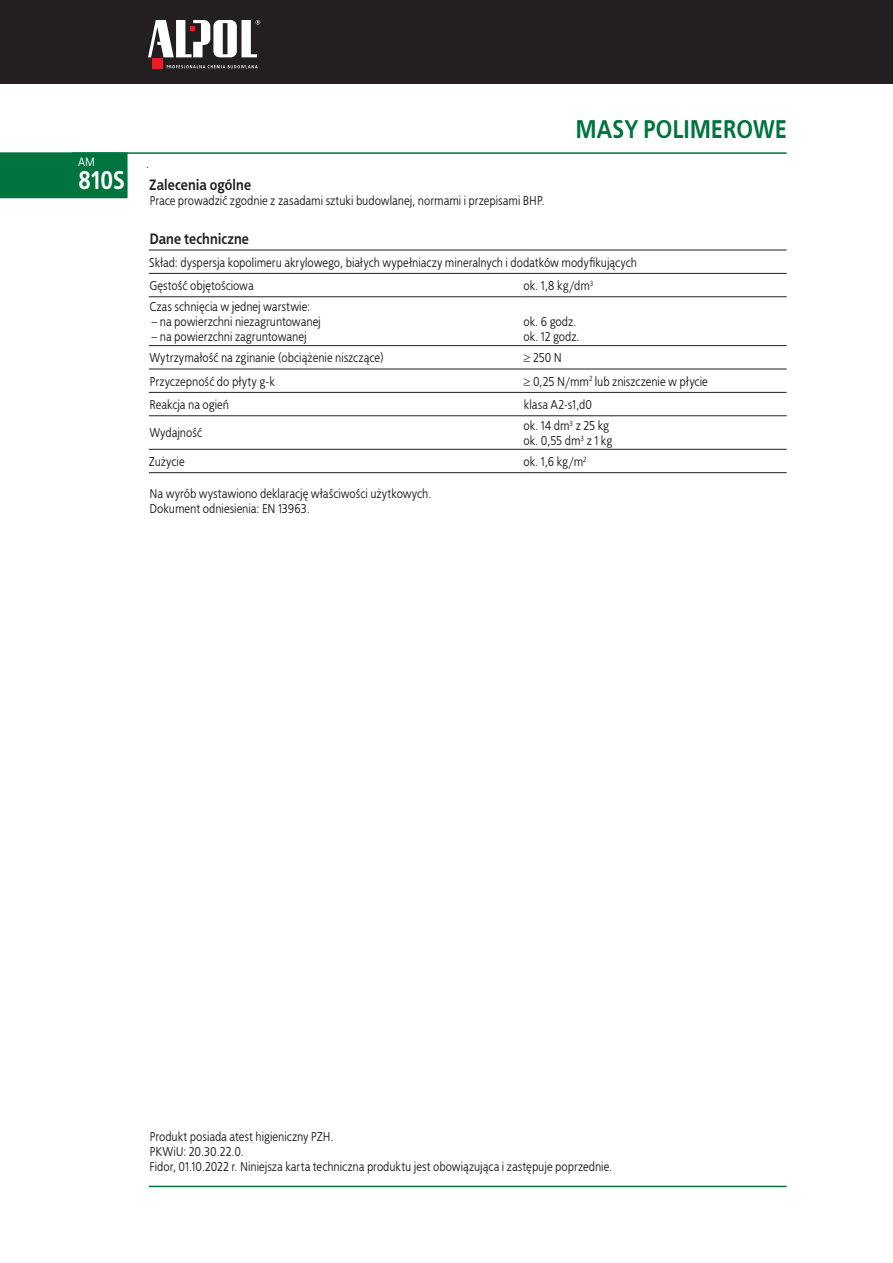
<style>
.page{position:relative;width:893px;height:1263px;background:#fff}
.page>*{position:absolute;margin:0;border:0;box-sizing:border-box;transform-origin:0 0}
.t1{font:700 25.5px "EFN Bureau COT";color:#00743f}
.t2{font:700 25.5px "EFN Bureau COT";color:#fff}
.t3{font:700 15px "EFN Bureau COT";color:#231f20}
.t4{font:12.75px/15.3px "EFN Bureau COT";letter-spacing:.01em;color:#231f20}
.t5{font:12px "EFN Bureau COT";color:#fff}
</style>
<div class="page">
<div style="left:0;top:0;width:893px;height:84px;background:#231f20"></div>
<svg style="left:167px;top:65px;width:91px;height:3px"></svg>
<div style="left:152px;top:58px;width:11px;height:11px;background:#ee1d23"></div>
<svg style="left:148px;top:20px;width:112px;height:37px"></svg>
<hr style="left:149px;top:250px;width:374px;height:1px;background:#231f20">
<hr style="left:523px;top:250px;width:264px;height:1px;background:#231f20">
<hr style="left:149px;top:273px;width:374px;height:1px;background:#231f20">
<hr style="left:523px;top:273px;width:264px;height:1px;background:#231f20">
<hr style="left:149px;top:296px;width:374px;height:1px;background:#231f20">
<hr style="left:523px;top:296px;width:264px;height:1px;background:#231f20">
<hr style="left:149px;top:345px;width:374px;height:1px;background:#231f20">
<hr style="left:523px;top:345px;width:264px;height:1px;background:#231f20">
<hr style="left:149px;top:369px;width:374px;height:1px;background:#231f20">
<hr style="left:523px;top:369px;width:264px;height:1px;background:#231f20">
<hr style="left:149px;top:392px;width:374px;height:1px;background:#231f20">
<hr style="left:523px;top:392px;width:264px;height:1px;background:#231f20">
<hr style="left:149px;top:415px;width:374px;height:1px;background:#231f20">
<hr style="left:523px;top:415px;width:264px;height:1px;background:#231f20">
<hr style="left:149px;top:449px;width:374px;height:1px;background:#231f20">
<hr style="left:523px;top:449px;width:264px;height:1px;background:#231f20">
<hr style="left:149px;top:472px;width:374px;height:1px;background:#231f20">
<hr style="left:523px;top:472px;width:264px;height:1px;background:#231f20">
<hr style="left:149px;top:1186px;width:638px;height:1px;background:#00743f">
<hr style="left:72px;top:152px;width:715px;height:2px;background:#00743f">
<div style="left:0;top:152px;width:128px;height:46px;background:#00743f"></div>
<p class="t5" style="left:78px;top:155px;width:18px">AM</p>
<h1 class="t2" style="left:78px;top:164px;width:48px">810S</h1>
<p class="t4" style="left:146px;top:157px;width:5px">.</p>
<h1 class="t1" style="left:576px;top:113px;width:212px">MASY POLIMEROWE</h1>
<p class="t3" style="left:149px;top:175px;width:103px">Zalecenia ogólne</p>
<p class="t4" style="left:150px;top:194px;width:396px">Prace prowadzić zgodnie z zasadami sztuki budowlanej, normami i przepisami BHP.</p>
<p class="t3" style="left:150px;top:229px;width:101px">Dane techniczne</p>
<p class="t4" style="left:149px;top:251px;width:489px;line-height:23.4px">Skład: dyspersja kopolimeru akrylowego, białych wypełniaczy mineralnych i dodatków modyfikujących<br>Gęstość objętościowa</p>
<p class="t4" style="left:523px;top:278px;width:71px">ok. 1,8 kg/dm<sup>3</sup></p>
<p class="t4" style="left:149px;top:299px;width:162px">Czas schnięcia w jednej warstwie:</p>
<p class="t4" style="left:151px;top:314px;width:171px">– na powierzchni niezagruntowanej</p>
<p class="t4" style="left:151px;top:330px;width:157px">– na powierzchni zagruntowanej</p>
<p class="t4" style="left:523px;top:314px;width:57px">ok. 6 godz. ok. 12 godz.</p>
<p class="t4" style="left:149px;top:350px;width:236px">Wytrzymałość na zginanie (obciążenie niszczące)</p>
<p class="t4" style="left:523px;top:350px;width:40px">≥ 250 N</p>
<p class="t4" style="left:150px;top:374px;width:127px">Przyczepność do płyty g-k</p>
<p class="t4" style="left:523px;top:374px;width:186px">≥ 0,25 N/mm<sup>2</sup> lub zniszczenie w płycie</p>
<p class="t4" style="left:150px;top:397px;width:81px">Reakcja na ogień</p>
<p class="t4" style="left:524px;top:397px;width:70px">klasa A2-s1,d0</p>
<p class="t4" style="left:149px;top:426px;width:54px">Wydajność</p>
<p class="t4" style="left:523px;top:418px;width:90px">ok. 14 dm<sup>3</sup> z 25 kg ok. 0,55 dm<sup>3</sup> z 1 kg</p>
<p class="t4" style="left:149px;top:454px;width:37px">Zużycie</p>
<p class="t4" style="left:523px;top:454px;width:65px">ok. 1,6 kg/m<sup>2</sup></p>
<p class="t4" style="left:150px;top:486px;width:283px">Na wyrób wystawiono deklarację właściwości użytkowych.<br>Dokument odniesienia: EN 13963.</p>
<p class="t4" style="left:150px;top:1129px;width:464px">Produkt posiada atest higieniczny PZH.<br>PKWiU: 20.30.22.0.<br>Fidor, 01.10.2022 r. Niniejsza karta techniczna produktu jest obowiązująca i zastępuje poprzednie.</p>
</div>
